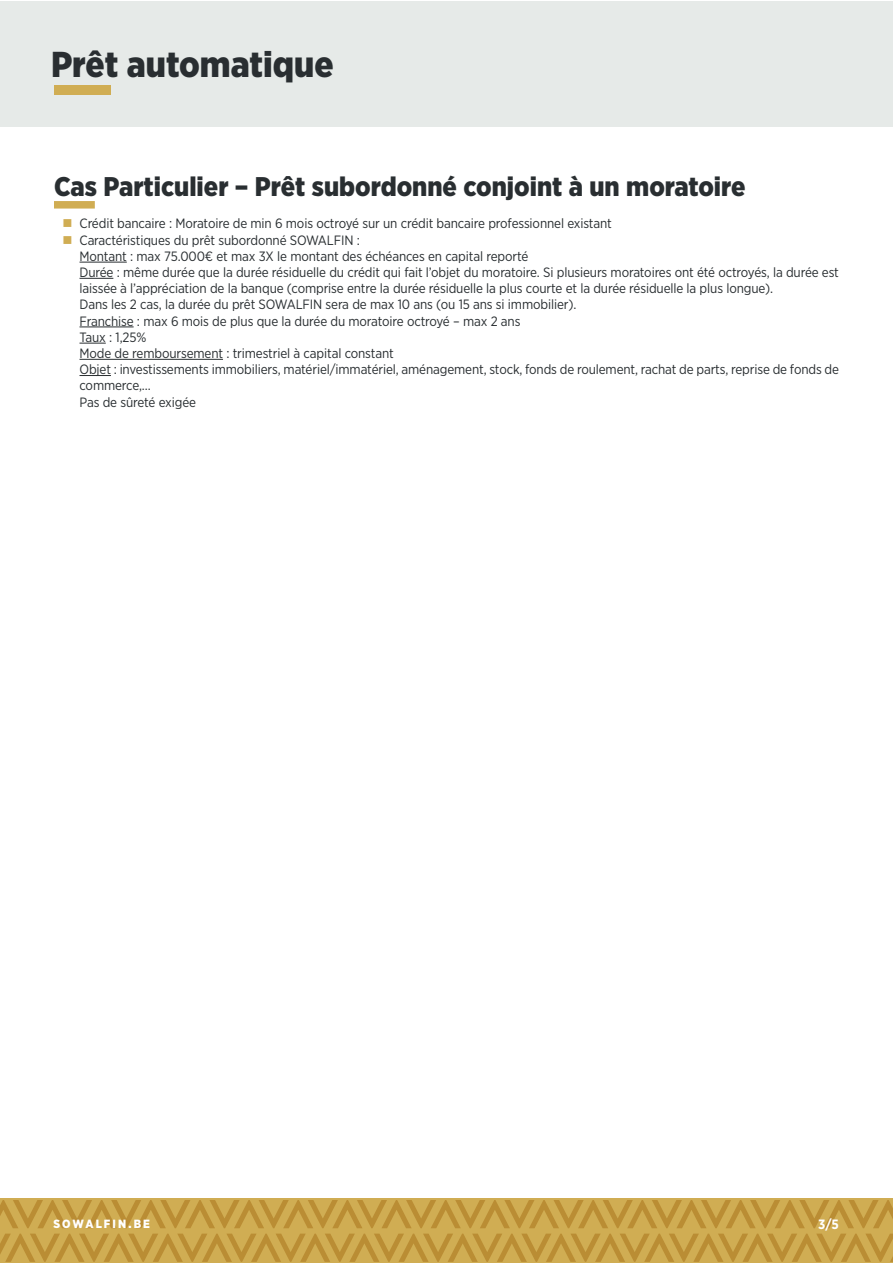
<style>
.page{position:relative;width:893px;height:1263px;background:#fff}
.page>*{position:absolute;margin:0;border:0;box-sizing:border-box;transform-origin:0 0}
.t1{font:900 36px "Gotham Narrow";color:#292e31}
.t2{font:900 27px "Gotham Narrow";color:#292e31}
.t3{font:13.5px/16.2px "Gotham Narrow";letter-spacing:-.01em;color:#292e31}
.t4{font:700 13.5px "Gotham Narrow";color:#fff}
.t5{font:900 11.85px "Gotham Narrow";letter-spacing:.17em;color:#fff}
</style>
<div class="page">
<div style="left:0;top:1198px;width:893px;height:65px;background:#d0ad53"></div>
<svg style="left:0;top:1200px;width:893px;height:62px"></svg>
<div style="left:54px;top:201px;width:41px;height:8px;background:#d0ad53"></div>
<hr style="left:80px;top:262px;width:47px;height:1px;background:#292e31">
<hr style="left:80px;top:278px;width:33px;height:1px;background:#292e31">
<hr style="left:80px;top:327px;width:54px;height:1px;background:#292e31">
<svg style="left:80px;top:343px;width:26px;height:1px"></svg>
<hr style="left:80px;top:359px;width:143px;height:1px;background:#292e31">
<hr style="left:80px;top:375px;width:31px;height:1px;background:#292e31">
<div style="left:0;top:1px;width:893px;height:126px;background:#e6eae8"></div>
<div style="left:54px;top:85px;width:56px;height:10px;background:#d0ad53"></div>
<h1 class="t1" style="left:51px;top:40px;width:284px">Prêt automatique</h1>
<h2 class="t2" style="left:54px;top:169px;width:693px">Cas Particulier – Prêt subordonné conjoint à un moratoire</h2>
<p class="t3" style="left:80px;top:215px;width:761px">Crédit bancaire : Moratoire de min 6 mois octroyé sur un crédit bancaire professionnel existant<br>Caractéristiques du prêt subordonné SOWALFIN :<br>Montant : max 75.000€ et max 3X le montant des échéances en capital reporté<br>Durée : même durée que la durée résiduelle du crédit qui fait l’objet du moratoire. Si plusieurs moratoires ont été octroyés, la durée est laissée à l’appréciation de la banque (comprise entre la durée résiduelle la plus courte et la durée résiduelle la plus longue).<br>Dans les 2 cas, la durée du prêt SOWALFIN sera de max 10 ans (ou 15 ans si immobilier).<br>Franchise : max 6 mois de plus que la durée du moratoire octroyé – max 2 ans<br>Taux : 1,25%<br>Mode de remboursement : trimestriel à capital constant<br>Objet : investissements immobiliers, matériel/immatériel, aménagement, stock, fonds de roulement, rachat de parts, reprise de fonds de commerce,…<br>Pas de sûreté exigée</p>
<p class="t5" style="left:54px;top:1216px;width:98px">SOWALFIN.BE</p>
<p class="t4" style="left:818px;top:1215px;width:22px">3/5</p>
</div>
